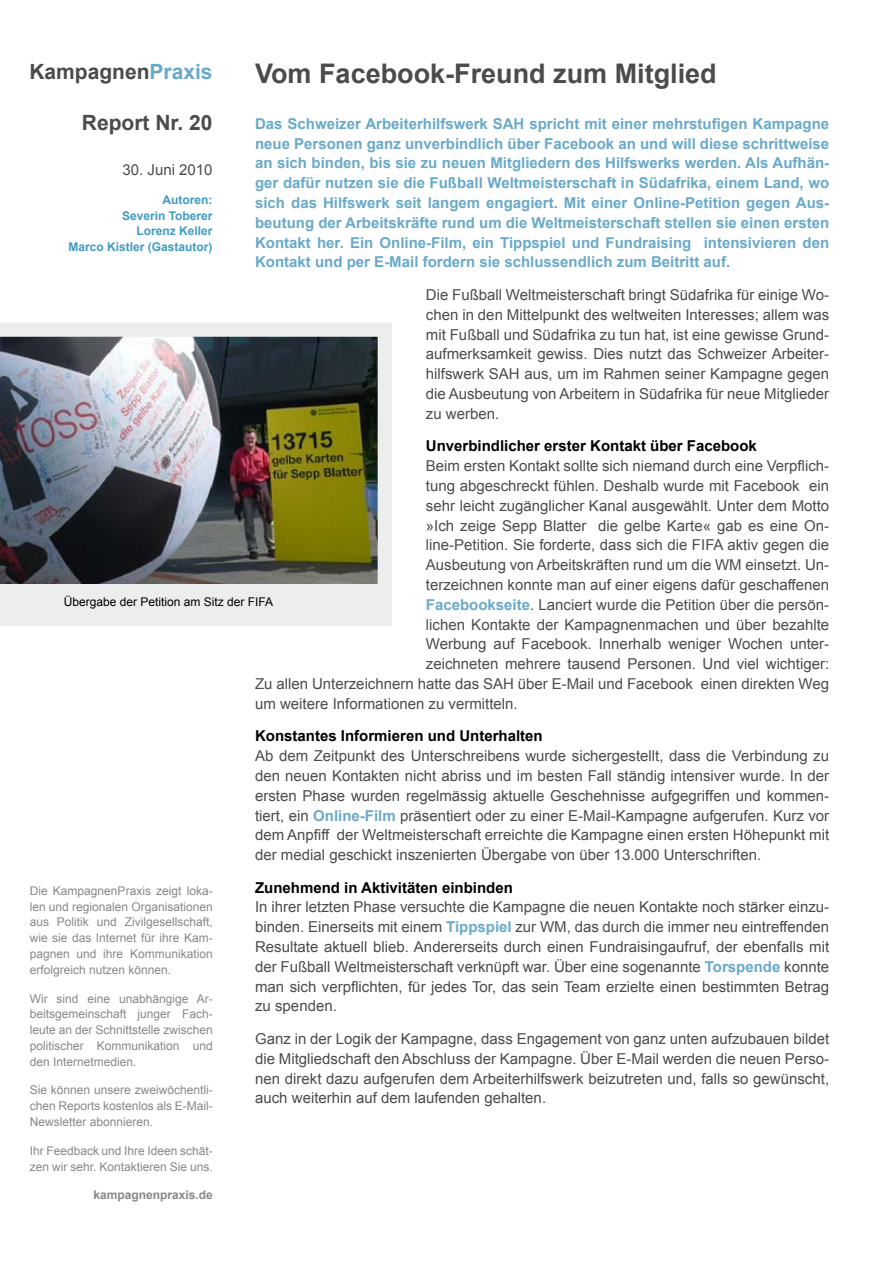
<style>
.page{position:relative;width:893px;height:1263px;background:#fff}
.page>*{position:absolute;margin:0;border:0;box-sizing:border-box;transform-origin:0 0}
.t1{font:700 27px "Arial";color:#4b4b4d}
.t2{font:700 21px "Arial";color:#4b4b4d}
.t3{font:15px/19.8px "Arial";color:#4b4b4d;text-align:justify}
.t4{font:700 15px/19.8px "Arial";color:#69a9c9;text-align:justify}
.t5{font:700 15px "Arial";color:#000}
.t6{font:12px/15.9px "Arial";color:#87888a;text-align:justify}
.t7{font:700 12px/15.9px "Arial";color:#409bc1;text-align:right}
.t8{font:12px "Arial";color:#000}
.t9{font:700 12px "Arial";color:#87888a}
.s1{color:#69a9c9}
.s2{font-weight:700;color:#69a9c9}
</style>
<div class="page">
<img style="left:0;top:323px;width:392px;height:261px">
<div style="left:0;top:584px;width:392px;height:42px;background:#eceded"></div>
<h2 class="t2" style="left:29px;top:58px;width:185px">Kampagnen<span class="s1">Praxis</span></h2>
<h2 class="t2" style="left:82px;top:108px;width:132px">Report Nr. 20</h2>
<p class="t3" style="left:123px;top:160px;width:92px">30. Juni 2010</p>
<p class="t7" style="left:69px;top:192px;width:146px">Autoren:<br>Severin Toberer<br>Lorenz Keller<br>Marco Kistler (Gastautor)</p>
<h1 class="t1" style="left:255px;top:56px;width:463px">Vom Facebook-Freund zum Mitglied</h1>
<p class="t4" style="left:255px;top:114px;width:576px">Das Schweizer Arbeiterhilfswerk SAH spricht mit einer mehrstufigen Kampagne neue Personen ganz unverbindlich über Facebook an und will diese schrittweise an sich binden, bis sie zu neuen Mitgliedern des Hilfswerks werden. Als Aufhän&shy;ger dafür nutzen sie die Fußball Weltmeisterschaft in Südafrika, einem Land, wo sich das Hilfswerk seit langem engagiert. Mit einer Online-Petition gegen Aus&shy;beutung der Arbeitskräfte rund um die Weltmeisterschaft stellen sie einen ersten Kontakt her. Ein Online-Film, ein Tippspiel und Fundraising intensivieren den Kontakt und per E-Mail fordern sie schlussendlich zum Beitritt auf.</p>
<p class="t3" style="left:426px;top:285px;width:405px">Die Fußball Weltmeisterschaft bringt Südafrika für einige Wo&shy;chen in den Mittelpunkt des weltweiten Interesses; allem was mit Fußball und Südafrika zu tun hat, ist eine gewisse Grund&shy;aufmerksamkeit gewiss. Dies nutzt das Schweizer Arbeiter&shy;hilfswerk SAH aus, um im Rahmen seiner Kampagne gegen die Ausbeutung von Arbeitern in Südafrika für neue Mitglieder zu werben.</p>
<p class="t5" style="left:426px;top:436px;width:332px">Unverbindlicher erster Kontakt über Facebook</p>
<p class="t3" style="left:426px;top:456px;width:405px">Beim ersten Kontakt sollte sich niemand durch eine Verpflich-</p>
<p class="t3" style="left:426px;top:476px;width:405px">tung abgeschreckt fühlen. Deshalb wurde mit Facebook ein</p>
<p class="t3" style="left:426px;top:496px;width:405px">sehr leicht zugänglicher Kanal ausgewählt. Unter dem Motto</p>
<p class="t3" style="left:426px;top:515px;width:405px">»Ich zeige Sepp Blatter die gelbe Karte« gab es eine On-</p>
<p class="t3" style="left:426px;top:535px;width:405px">line-Petition. Sie forderte, dass sich die FIFA aktiv gegen die</p>
<p class="t3" style="left:426px;top:555px;width:405px">Ausbeutung von Arbeitskräften rund um die WM einsetzt. Un-</p>
<p class="t3" style="left:426px;top:575px;width:405px">terzeichnen konnte man auf einer eigens dafür geschaffenen</p>
<p class="t3" style="left:426px;top:595px;width:405px"><span class="s2">Facebookseite</span>. Lanciert wurde die Petition über die persön-</p>
<p class="t3" style="left:426px;top:614px;width:405px">lichen Kontakte der Kampagnenmachen und über bezahlte</p>
<p class="t3" style="left:426px;top:634px;width:405px">Werbung auf Facebook. Innerhalb weniger Wochen unter-</p>
<p class="t3" style="left:426px;top:654px;width:405px">zeichneten mehrere tausend Personen. Und viel wichtiger:</p>
<p class="t3" style="left:255px;top:674px;width:576px">Zu allen Unterzeichnern hatte das SAH über E-Mail und Facebook einen direkten Weg</p>
<p class="t3" style="left:255px;top:694px;width:264px">um weitere Informationen zu vermitteln.</p>
<p class="t5" style="left:255px;top:726px;width:289px">Konstantes Informieren und Unterhalten</p>
<p class="t3" style="left:255px;top:746px;width:576px">Ab dem Zeitpunkt des Unterschreibens wurde sichergestellt, dass die Verbindung zu den neuen Kontakten nicht abriss und im besten Fall ständig intensiver wurde. In der ersten Phase wurden regelmässig aktuelle Geschehnisse aufgegriffen und kommen&shy;tiert, ein <span class="s2">Online-Film</span> präsentiert oder zu einer E-Mail-Kampagne aufgerufen. Kurz vor dem Anpfiff der Weltmeisterschaft erreichte die Kampagne einen ersten Höhepunkt mit der medial geschickt inszenierten Übergabe von über 13.000 Unterschriften.</p>
<p class="t5" style="left:255px;top:877px;width:259px">Zunehmend in Aktivitäten einbinden</p>
<p class="t3" style="left:255px;top:897px;width:576px">In ihrer letzten Phase versuchte die Kampagne die neuen Kontakte noch stärker einzu&shy;binden. Einerseits mit einem <span class="s2">Tippspiel</span> zur WM, das durch die immer neu eintreffenden Resultate aktuell blieb. Andererseits durch einen Fundraisingaufruf, der ebenfalls mit der Fußball Weltmeisterschaft verknüpft war. Über eine sogenannte <span class="s2">Torspende</span> konnte man sich verpflichten, für jedes Tor, das sein Team erzielte einen bestimmten Betrag zu spenden.</p>
<p class="t3" style="left:255px;top:1029px;width:576px">Ganz in der Logik der Kampagne, dass Engagement von ganz unten aufzubauen bildet die Mitgliedschaft den Abschluss der Kampagne. Über E-Mail werden die neuen Perso&shy;nen direkt dazu aufgerufen dem Arbeiterhilfswerk beizutreten und, falls so gewünscht, auch weiterhin auf dem laufenden gehalten.</p>
<p class="t8" style="left:64px;top:594px;width:211px">Übergabe der Petition am Sitz der FIFA</p>
<p class="t6" style="left:30px;top:883px;width:184px">Die KampagnenPraxis zeigt loka&shy;len und regionalen Organisationen aus Politik und Zivilgesellschaft, wie sie das Internet für ihre Kam&shy;pagnen und ihre Kommunikation erfolgreich nutzen können.</p>
<p class="t6" style="left:30px;top:990px;width:184px">Wir sind eine unabhängige Ar&shy;beitsgemeinschaft junger Fach&shy;leute an der Schnittstelle zwischen politischer Kommunikation und den Internetmedien.</p>
<p class="t6" style="left:30px;top:1082px;width:184px">Sie können unsere zweiwöchentli&shy;chen Reports kostenlos als E-Mail-Newsletter abonnieren.</p>
<p class="t6" style="left:30px;top:1143px;width:184px">Ihr Feedback und Ihre Ideen schät&shy;zen wir sehr. Kontaktieren Sie uns.</p>
<p class="t9" style="left:93px;top:1187px;width:121px">kampagnenpraxis.de</p>
</div>
